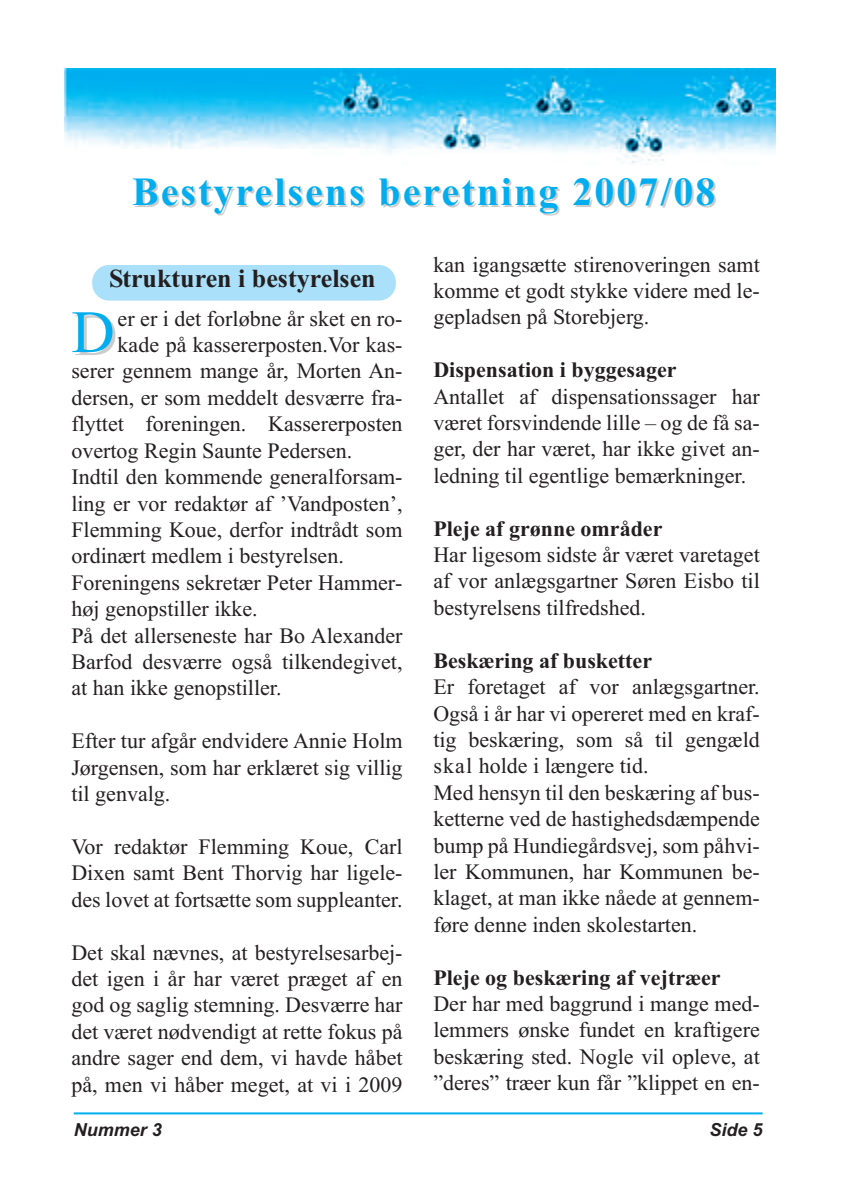
<style>
.page{position:relative;width:842px;height:1191px;background:#fff}
.page>*{position:absolute;margin:0;border:0;box-sizing:border-box;transform-origin:0 0}
.t1{font:60px "Times New Roman";color:#00aeef}
.t2{font:700 40px "Times New Roman";letter-spacing:.05em;color:#00aeef}
.t3{font:700 26px "Times New Roman";color:#231f20}
.t4{font:22px/26.4px "Times New Roman";color:#231f20;text-align:justify}
.t5{font:700 22px "Times New Roman";color:#231f20}
.t6{font:italic 700 18px "Arial";color:#231f20}
</style>
<div class="page">
<hr style="left:74px;top:1112px;width:689px;height:2px;background:#00aeef">
<img style="left:64px;top:68px;width:711px;height:96px">
<div style="left:92px;top:265px;width:304px;height:35px;background:#aae0f9;border-radius:17px"></div>
<h2 class="t2" style="left:132px;top:167px;width:585px">Bestyrelsens beretning 2007/08</h2>
<p class="t3" style="left:109px;top:263px;width:268px">Strukturen i bestyrelsen</p>
<h1 class="t1" style="left:71px;top:296px;width:45px">D</h1>
<p class="t4" style="left:118px;top:305px;width:286px">er er i det forløbne år sket en ro-</p>
<p class="t4" style="left:118px;top:331px;width:286px">kade på kassererposten.Vor kas-</p>
<p class="t4" style="left:71px;top:358px;width:333px">serer gennem mange år, Morten An-</p>
<p class="t4" style="left:71px;top:384px;width:333px">dersen, er som meddelt desværre fra-</p>
<p class="t4" style="left:71px;top:410px;width:333px">flyttet foreningen. Kassererposten</p>
<p class="t4" style="left:71px;top:437px;width:283px">overtog Regin Saunte Pedersen.</p>
<p class="t4" style="left:71px;top:463px;width:333px">Indtil den kommende generalforsam-</p>
<p class="t4" style="left:71px;top:490px;width:333px">ling er vor redaktør af ’Vandposten’,</p>
<p class="t4" style="left:71px;top:516px;width:333px">Flemming Koue, derfor indtrådt som</p>
<p class="t4" style="left:71px;top:542px;width:274px">ordinært medlem i bestyrelsen.</p>
<p class="t4" style="left:71px;top:569px;width:333px">Foreningens sekretær Peter Hammer-</p>
<p class="t4" style="left:71px;top:595px;width:188px">høj genopstiller ikke.</p>
<p class="t4" style="left:71px;top:622px;width:333px">På det allerseneste har Bo Alexander</p>
<p class="t4" style="left:71px;top:648px;width:333px">Barfod desværre også tilkendegivet,</p>
<p class="t4" style="left:71px;top:674px;width:212px">at han ikke genopstiller.</p>
<p class="t4" style="left:71px;top:727px;width:333px">Efter tur afgår endvidere Annie Holm Jørgensen, som har erklæret sig villig til genvalg.</p>
<p class="t4" style="left:71px;top:833px;width:333px">Vor redaktør Flemming Koue, Carl Dixen samt Bent Thorvig har ligele&shy;des lovet at fortsætte som suppleanter.</p>
<p class="t4" style="left:71px;top:938px;width:333px">Det skal nævnes, at bestyrelsesarbej&shy;det igen i år har været præget af en god og saglig stemning. Desværre har det været nødvendigt at rette fokus på andre sager end dem, vi havde håbet på, men vi håber meget, at vi i 2009</p>
<p class="t4" style="left:433px;top:251px;width:328px">kan igangsætte stirenoveringen samt komme et godt stykke videre med le&shy;gepladsen på Storebjerg.</p>
<p class="t5" style="left:433px;top:357px;width:245px">Dispensation i byggesager</p>
<p class="t4" style="left:433px;top:383px;width:328px">Antallet af dispensationssager har været forsvindende lille – og de få sa&shy;ger, der har været, har ikke givet an&shy;ledning til egentlige bemærkninger.</p>
<p class="t5" style="left:433px;top:515px;width:231px">Pleje af grønne områder</p>
<p class="t4" style="left:433px;top:541px;width:328px">Har ligesom sidste år været varetaget af vor anlægsgartner Søren Eisbo til bestyrelsens tilfredshed.</p>
<p class="t5" style="left:433px;top:647px;width:220px">Beskæring af busketter</p>
<p class="t4" style="left:433px;top:673px;width:328px;text-align:left">Er foretaget af vor anlægsgartner.<br>Også i år har vi opereret med en kraf&shy;tig beskæring, som så til gengæld skal holde i længere tid.<br>Med hensyn til den beskæring af bus&shy;ketterne ved de hastighedsdæmpende bump på Hundiegårdsvej, som påhvi&shy;ler Kommunen, har Kommunen be&shy;klaget, at man ikke nåede at gennem&shy;føre denne inden skolestarten.</p>
<p class="t5" style="left:433px;top:964px;width:289px">Pleje og beskæring af vejtræer</p>
<p class="t4" style="left:433px;top:990px;width:328px">Der har med baggrund i mange med&shy;lemmers ønske fundet en kraftigere beskæring sted. Nogle vil opleve, at ”deres” træer kun får ”klippet en en-</p>
<p class="t6" style="left:74px;top:1119px;width:90px">Nummer 3</p>
<p class="t6" style="left:709px;top:1119px;width:55px">Side 5</p>
</div>
